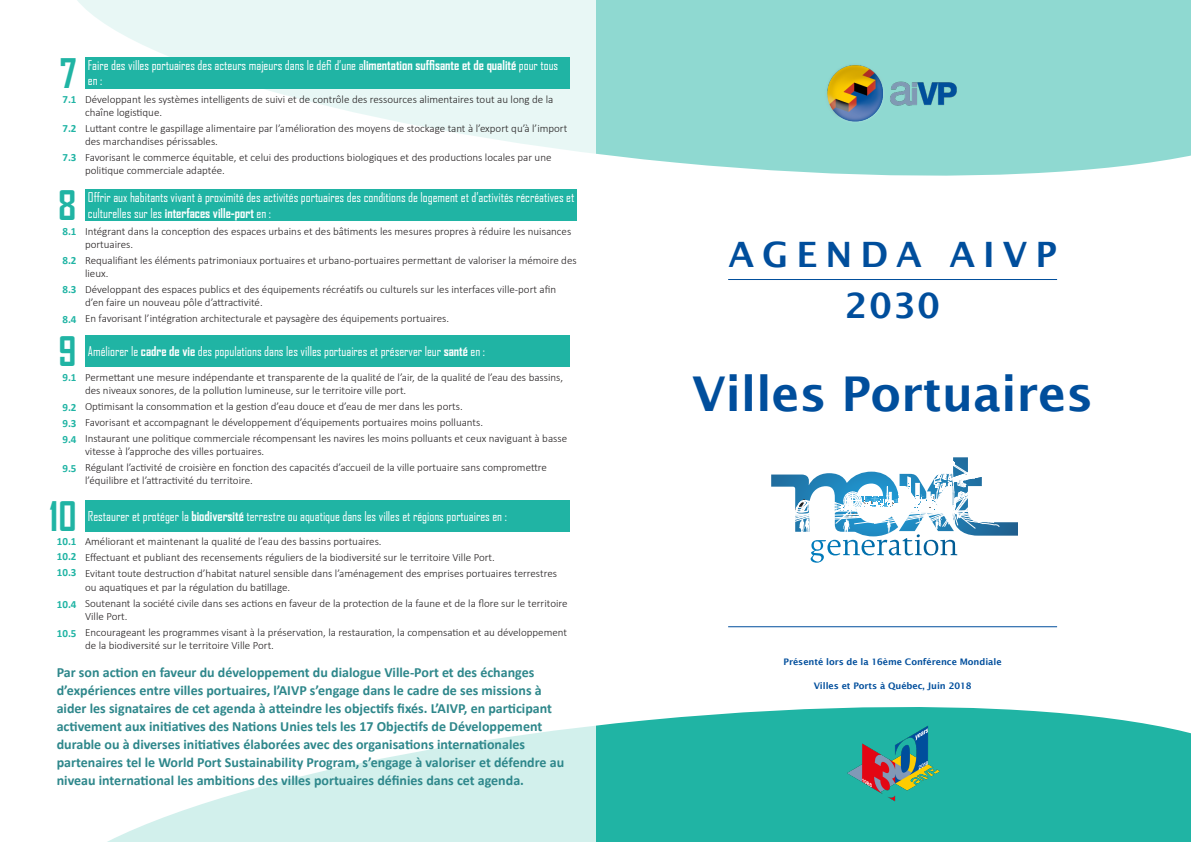
<style>
.page{position:relative;width:1191px;height:842px;background:#fff}
.page>*{position:absolute;margin:0;border:0;box-sizing:border-box;transform-origin:0 0}
.t1{font:600 48px "Lucida Sans";letter-spacing:-.005em;color:#004e9c}
.t2{font:700 39px "Agency FB";color:#20b4a4}
.t3{font:600 35px "Lucida Sans";letter-spacing:.23em;color:#004e9c}
.t4{font:700 14px/18px "Calibri";color:#2e878b}
.t5{font:13px/15.6px "Agency FB";color:#fff}
.t6{font:300 11px/13.2px "Calibri";color:#231f20}
.t7{font:700 11px "Calibri";color:#20b4a4}
.t8{font:600 9px "Lucida Sans";letter-spacing:-.005em;color:#004e9c}
.s1{font-weight:700}
</style>
<div class="page">
<div style="left:595px;top:0;width:596px;height:176px;background:#8fd9d1"></div>
<div style="left:595px;top:707px;width:596px;height:135px;background:#20b4a4"></div>
<svg style="left:77px;top:0;width:518px;height:842px"></svg>
<svg style="left:771px;top:458px;width:244px;height:105px"></svg>
<img style="left:842px;top:723px;width:101px;height:80px">
<img style="left:824px;top:63px;width:136px;height:63px">
<hr style="left:728px;top:626px;width:329px;height:1px;background:#004e9c">
<hr style="left:728px;top:279px;width:329px;height:1px;background:#004e9c">
<div style="left:85px;top:57px;width:485px;height:32px;background:#20b4a4"></div>
<div style="left:85px;top:500px;width:485px;height:31px;background:#20b4a4"></div>
<div style="left:85px;top:189px;width:492px;height:32px;background:#20b4a4"></div>
<div style="left:85px;top:335px;width:485px;height:32px;background:#20b4a4"></div>
<p class="t2" style="left:60px;top:49px;width:18px">7</p>
<p class="t7" style="left:62px;top:91px;width:16px">7.1</p>
<p class="t7" style="left:62px;top:121px;width:16px">7.2</p>
<p class="t7" style="left:62px;top:149px;width:16px">7.3</p>
<p class="t2" style="left:58px;top:181px;width:20px">8</p>
<p class="t7" style="left:62px;top:223px;width:16px">8.1</p>
<p class="t7" style="left:62px;top:253px;width:16px">8.2</p>
<p class="t7" style="left:62px;top:281px;width:16px">8.3</p>
<p class="t7" style="left:62px;top:311px;width:16px">8.4</p>
<p class="t2" style="left:59px;top:327px;width:19px">9</p>
<p class="t7" style="left:62px;top:370px;width:16px">9.1</p>
<p class="t7" style="left:62px;top:400px;width:16px">9.2</p>
<p class="t7" style="left:62px;top:415px;width:16px">9.3</p>
<p class="t7" style="left:62px;top:431px;width:16px">9.4</p>
<p class="t7" style="left:62px;top:461px;width:16px">9.5</p>
<p class="t2" style="left:49px;top:492px;width:29px">10</p>
<p class="t7" style="left:57px;top:534px;width:21px">10.1</p>
<p class="t7" style="left:57px;top:549px;width:21px">10.2</p>
<p class="t7" style="left:57px;top:564px;width:21px">10.3</p>
<p class="t7" style="left:57px;top:596px;width:21px">10.4</p>
<p class="t7" style="left:57px;top:626px;width:21px">10.5</p>
<p class="t5" style="left:88px;top:57px;width:472px">Faire des villes portuaires des acteurs majeurs dans le défi d’une a<span class="s1">limentation suffisante et de qualité</span> pour tous en :</p>
<p class="t6" style="left:85px;top:92px;width:470px">Développant les systèmes intelligents de suivi et de contrôle des ressources alimentaires tout au long de la chaîne logistique.</p>
<p class="t6" style="left:85px;top:121px;width:484px">Luttant contre le gaspillage alimentaire par l’amélioration des moyens de stockage tant à l’export qu’à l’import des marchandises périssables.</p>
<p class="t6" style="left:85px;top:151px;width:468px">Favorisant le commerce équitable, et celui des productions biologiques et des productions locales par une politique commerciale adaptée.</p>
<p class="t5" style="left:88px;top:189px;width:488px">Offrir aux habitants vivant à proximité des activités portuaires des conditions de logement et d’activités récréatives et culturelles sur les <span class="s1">interfaces ville-port</span> en :</p>
<p class="t6" style="left:85px;top:224px;width:488px">Intégrant dans la conception des espaces urbains et des bâtiments les mesures propres à réduire les nuisances portuaires.</p>
<p class="t6" style="left:85px;top:253px;width:493px">Requalifiant les éléments patrimoniaux portuaires et urbano-portuaires permettant de valoriser la mémoire des lieux.</p>
<p class="t6" style="left:85px;top:283px;width:472px">Développant des espaces publics et des équipements récréatifs ou culturels sur les interfaces ville-port afin d’en faire un nouveau pôle d’attractivité.</p>
<p class="t6" style="left:85px;top:312px;width:365px">En favorisant l’intégration architecturale et paysagère des équipements portuaires.</p>
<p class="t5" style="left:88px;top:343px;width:399px">Améliorer le <span class="s1">cadre de vie</span> des populations dans les villes portuaires et préserver leur <span class="s1">santé</span> en :</p>
<p class="t6" style="left:85px;top:370px;width:480px">Permettant une mesure indépendante et transparente de la qualité de l’air, de la qualité de l’eau des bassins, des niveaux sonores, de la pollution lumineuse, sur le territoire ville port.</p>
<p class="t6" style="left:85px;top:399px;width:379px">Optimisant la consommation et la gestion d’eau douce et d’eau de mer dans les ports.</p>
<p class="t6" style="left:85px;top:415px;width:399px">Favorisant et accompagnant le développement d’équipements portuaires moins polluants.</p>
<p class="t6" style="left:85px;top:432px;width:483px">Instaurant une politique commerciale récompensant les navires les moins polluants et ceux naviguant à basse vitesse à l’approche des villes portuaires.</p>
<p class="t6" style="left:85px;top:461px;width:463px">Régulant l’activité de croisière en fonction des capacités d’accueil de la ville portuaire sans compromettre l’équilibre et l’attractivité du territoire.</p>
<p class="t5" style="left:88px;top:508px;width:420px">Restaurer et protéger la <span class="s1">biodiversité</span> terrestre ou aquatique dans les villes et régions portuaires en :</p>
<p class="t6" style="left:85px;top:535px;width:298px">Améliorant et maintenant la qualité de l’eau des bassins portuaires.</p>
<p class="t6" style="left:85px;top:551px;width:411px">Effectuant et publiant des recensements réguliers de la biodiversité sur le territoire Ville Port.</p>
<p class="t6" style="left:85px;top:567px;width:473px">Evitant toute destruction d’habitat naturel sensible dans l’aménagement des emprises portuaires terrestres ou aquatiques et par la régulation du batillage.</p>
<p class="t6" style="left:85px;top:596px;width:484px">Soutenant la société civile dans ses actions en faveur de la protection de la faune et de la flore sur le territoire<br>Ville Port.</p>
<p class="t6" style="left:85px;top:625px;width:483px">Encourageant les programmes visant à la préservation, la restauration, la compensation et au développement de la biodiversité sur le territoire Ville Port.</p>
<p class="t4" style="left:57px;top:663px;width:509px">Par son action en faveur du développement du dialogue Ville-Port et des échanges d’expériences entre villes portuaires, l’AIVP s’engage dans le cadre de ses missions à aider les signataires de cet agenda à atteindre les objectifs fixés. L’AIVP, en participant activement aux initiatives des Nations Unies tels les 17 Objectifs de Développement durable ou à diverses initiatives élaborées avec des organisations internationales partenaires tel le World Port Sustainability Program, s’engage à valoriser et défendre au niveau international les ambitions des villes portuaires définies dans cet agenda.</p>
<p class="t3" style="left:728px;top:234px;width:330px">AGENDA AIVP</p>
<p class="t3" style="left:845px;top:286px;width:96px">2030</p>
<p class="t1" style="left:692px;top:366px;width:402px">Villes Portuaires</p>
<p class="t8" style="left:783px;top:657px;width:220px">Présenté lors de la 16ème Conférence Mondiale</p>
<p class="t8" style="left:813px;top:680px;width:159px">Villes et Ports à Québec, Juin 2018</p>
</div>
